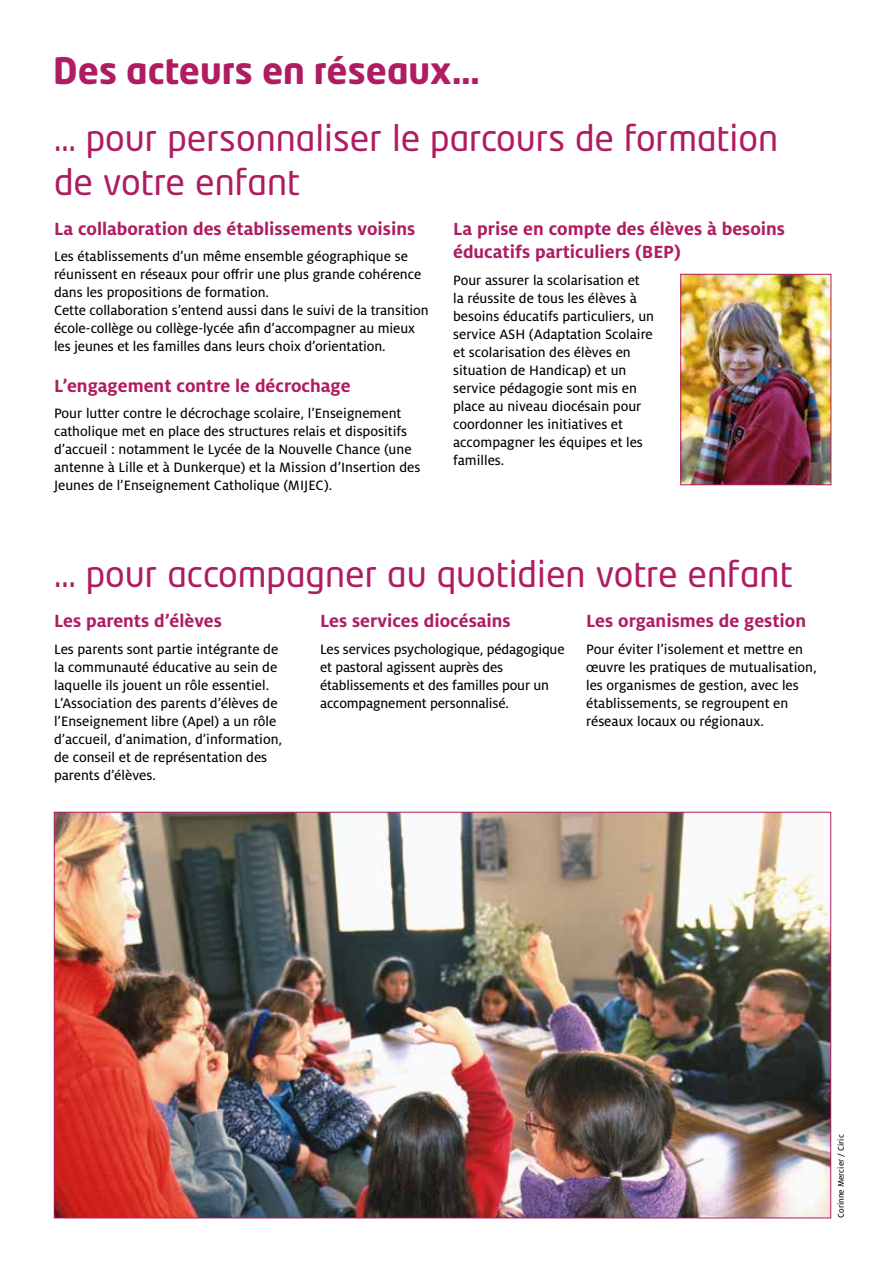
<style>
.page{position:relative;width:885px;height:1263px;background:#fff}
.page>*{position:absolute;margin:0;border:0;box-sizing:border-box;transform-origin:0 0}
.t1{font:36px/43.2px "Neo Tech";color:#af1c62}
.t2{font:700 36px "Neo Tech";color:#af1c62}
.t3{font:700 19.5px/23.4px "Milo OT";color:#af1c62}
.t4{font:15px/18px "Milo OT Text";color:#000}
.t5{font:9px "Milo OT Text";color:#000}
</style>
<div class="page">
<img style="left:682px;top:276px;width:147px;height:207px">
<div style="left:680px;top:274px;width:151px;height:211px;border:1px solid #af1c62"></div>
<img style="left:56px;top:814px;width:772px;height:402px">
<h1 class="t2" style="left:53px;top:47px;width:428px">Des acteurs en réseaux…</h1>
<h1 class="t1" style="left:54px;top:116px;width:725px">… pour personnaliser le parcours de formation de votre enfant</h1>
<h2 class="t3" style="left:54px;top:217px;width:362px">La collaboration des établissements voisins</h2>
<p class="t4" style="left:54px;top:248px;width:376px">Les établissements d’un même ensemble géographique se réunissent en réseaux pour offrir une plus grande cohérence dans les propositions de formation.<br>Cette collaboration s’entend aussi dans le suivi de la transition école-collège ou collège-lycée afin d’accompagner au mieux les jeunes et les familles dans leurs choix d’orientation.</p>
<h2 class="t3" style="left:54px;top:374px;width:298px">L’engagement contre le décrochage</h2>
<p class="t4" style="left:54px;top:405px;width:368px">Pour lutter contre le décrochage scolaire, l’Enseignement catholique met en place des structures relais et dispositifs d’accueil : notamment le Lycée de la Nouvelle Chance (une antenne à Lille et à Dunkerque) et la Mission d’Insertion des Jeunes de l’Enseignement Catholique (MIJEC).</p>
<h2 class="t3" style="left:453px;top:217px;width:333px">La prise en compte des élèves à besoins éducatifs particuliers (BEP)</h2>
<p class="t4" style="left:453px;top:271px;width:202px">Pour assurer la scolarisation et la réussite de tous les élèves à besoins éducatifs particuliers, un service ASH (Adaptation Scolaire et scolarisation des élèves en situation de Handicap) et un service pédagogie sont mis en place au niveau diocésain pour coordonner les initiatives et accompagner les équipes et les familles.</p>
<h1 class="t1" style="left:54px;top:551px;width:740px">… pour accompagner au quotidien votre enfant</h1>
<h2 class="t3" style="left:54px;top:609px;width:169px">Les parents d’élèves</h2>
<p class="t4" style="left:54px;top:640px;width:230px">Les parents sont partie intégrante de la communauté éducative au sein de laquelle ils jouent un rôle essentiel.<br>L’Association des parents d’élèves de l’Enseignement libre (Apel) a un rôle d’accueil, d’animation, d’information, de conseil et de représentation des parents d’élèves.</p>
<h2 class="t3" style="left:320px;top:609px;width:192px">Les services diocésains</h2>
<p class="t4" style="left:320px;top:640px;width:246px">Les services psychologique, pédagogique et pastoral agissent auprès des établissements et des familles pour un accompagnement personnalisé.</p>
<h2 class="t3" style="left:586px;top:609px;width:221px">Les organismes de gestion</h2>
<p class="t4" style="left:586px;top:640px;width:232px">Pour éviter l’isolement et mettre en œuvre les pratiques de mutualisation, les organismes de gestion, avec les établissements, se regroupent en réseaux locaux ou régionaux.</p>
<p class="t5" style="left:836px;top:1218px;width:85px;rotate:-90deg">Corinne Mercier / Ciric</p>
</div>
